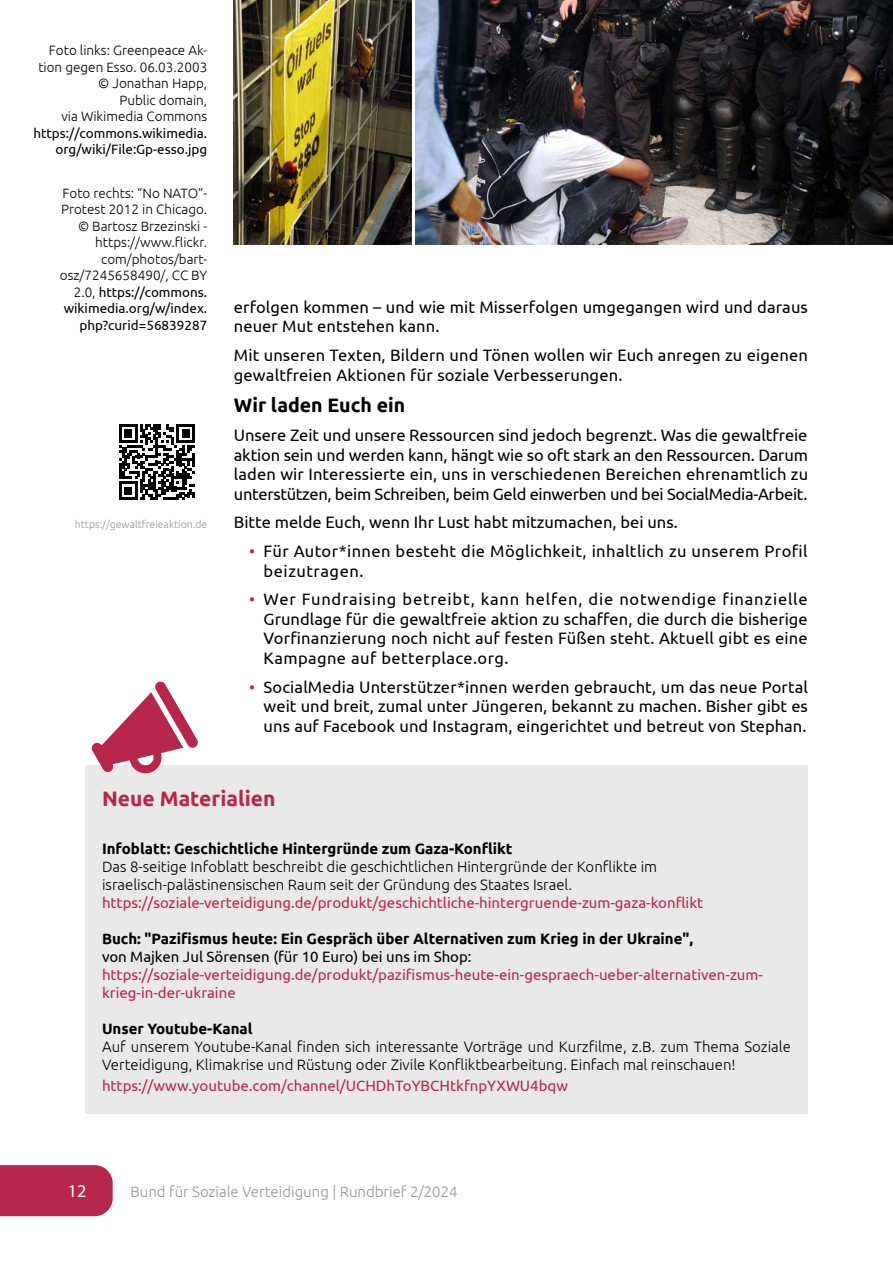
<style>
.page{position:relative;width:893px;height:1263px;background:#fff}
.page>*{position:absolute;margin:0;border:0;box-sizing:border-box;transform-origin:0 0}
.t1{font:700 21px "Ubuntu";color:#b7274c}
.t2{font:700 19.5px "Ubuntu";color:#000}
.t3{font:18px "Myriad Pro";color:#fff}
.t4{font:16.5px/19.8px "Ubuntu";letter-spacing:.005em;color:#000;text-align:justify}
.t5{font:16.5px/19.8px "Ubuntu";letter-spacing:.025em;color:#000}
.t6{font:300 15px/18px "Ubuntu";color:#000}
.t7{font:15px/18px "Ubuntu";color:#b7274c}
.t8{font:700 15px "Ubuntu";color:#000}
.t9{font:15px "Ubuntu";color:#000}
.t10{font:300 15px "Ubuntu";color:#939598}
.t11{font:300 13.5px/16.5px "Ubuntu";color:#000;text-align:right}
.t12{font:13.5px/16.5px "Ubuntu";color:#000;text-align:right}
.t13{font:300 10.5px "Ubuntu";color:#939598}
.s1{font-weight:400}
.s2{color:#b7274c}
</style>
<div class="page">
<div style="left:0;top:1165px;width:113px;height:51px;background:#b7274c"></div>
<img style="left:415px;top:0;width:478px;height:244px">
<img style="left:234px;top:0;width:178px;height:244px">
<div style="left:85px;top:765px;width:723px;height:349px;background:#e9e9ea"></div>
<svg style="left:119px;top:424px;width:76px;height:76px"></svg>
<p class="t11" style="left:38px;top:42px;width:170px">Foto links: Greenpeace Ak&shy;tion gegen Esso. 06.03.2003 © Jonathan Happ,<br>Public domain,<br>via Wikimedia Commons</p>
<p class="t12" style="left:33px;top:124px;width:175px">https://commons.wikimedia. org/wiki/File:Gp-esso.jpg</p>
<p class="t11" style="left:60px;top:184px;width:149px">Foto rechts: “No NATO”-<br>Protest 2012 in Chicago. © Bartosz Brzezinski - https://www.flickr. com/photos/bart&shy;osz/7245658490/, CC BY<br>2.0, <span class="s1">https://commons. wikimedia.org/w/index. php?curid=56839287</span></p>
<p class="t13" style="left:75px;top:518px;width:134px">https://gewaltfreieaktion.de</p>
<p class="t4" style="left:234px;top:296px;width:576px">erfolgen kommen – und wie mit Misserfolgen umgegangen wird und daraus neuer Mut entstehen kann.</p>
<p class="t4" style="left:234px;top:344px;width:575px">Mit unseren Texten, Bildern und Tönen wollen wir Euch anregen zu eigenen gewaltfreien Aktionen für soziale Verbesserungen.</p>
<p class="t2" style="left:234px;top:394px;width:173px">Wir laden Euch ein</p>
<p class="t4" style="left:234px;top:424px;width:576px">Unsere Zeit und unsere Ressourcen sind jedoch begrenzt. Was die gewaltfreie aktion sein und werden kann, hängt wie so oft stark an den Ressourcen. Darum laden wir Interessierte ein, uns in verschiedenen Bereichen ehrenamtlich zu unterstützen, beim Schreiben, beim Geld einwerben und bei SocialMedia-Arbeit.</p>
<p class="t4" style="left:234px;top:512px;width:445px">Bitte melde Euch, wenn Ihr Lust habt mitzumachen, bei uns.</p>
<p class="t5" style="left:264px;top:540px;width:546px;text-indent:-14px"><span class="s2">•</span> Für Autor*innen besteht die Möglichkeit, inhaltlich zu unserem Profil beizutragen.</p>
<p class="t4" style="left:264px;top:588px;width:546px;text-indent:-14px"><span class="s2">•</span> Wer Fundraising betreibt, kann helfen, die notwendige finanzielle Grundlage für die gewaltfreie aktion zu schaffen, die durch die bisherige Vorfinanzierung noch nicht auf festen Füßen steht. Aktuell gibt es eine Kampagne auf betterplace.org.</p>
<p class="t4" style="left:264px;top:676px;width:546px;text-indent:-14px"><span class="s2">•</span> SocialMedia Unterstützer*innen werden gebraucht, um das neue Portal weit und breit, zumal unter Jüngeren, bekannt zu machen. Bisher gibt es uns auf Facebook und Instagram, eingerichtet und betreut von Stephan.</p>
<p class="t1" style="left:102px;top:785px;width:175px">Neue Materialien</p>
<p class="t8" style="left:102px;top:839px;width:412px">Infoblatt: Geschichtliche Hintergründe zum Gaza-Konflikt</p>
<p class="t6" style="left:102px;top:857px;width:557px">Das 8-seitige Infoblatt beschreibt die geschichtlichen Hintergründe der Konflikte im israelisch-palästinensischen Raum seit der Gründung des Staates Israel.</p>
<p class="t7" style="left:102px;top:893px;width:603px">https://soziale-verteidigung.de/produkt/geschichtliche-hintergruende-zum-gaza-konflikt</p>
<p class="t8" style="left:102px;top:929px;width:593px">Buch: "Pazifismus heute: Ein Gespräch über Alternativen zum Krieg in der Ukraine",</p>
<p class="t9" style="left:102px;top:947px;width:371px">von Majken Jul Sörensen (für 10 Euro) bei uns im Shop:</p>
<p class="t7" style="left:102px;top:965px;width:662px">https://soziale-verteidigung.de/produkt/pazifismus-heute-ein-gespraech-ueber-alternativen-zum&shy;krieg-in-der-ukraine</p>
<p class="t8" style="left:102px;top:1019px;width:152px">Unser Youtube-Kanal</p>
<p class="t6" style="left:102px;top:1037px;width:690px">Auf unserem Youtube-Kanal finden sich interessante Vorträge und Kurzfilme, z.B. zum Thema Soziale<br>Verteidigung, Klimakrise und Rüstung oder Zivile Konfliktbearbeitung. Einfach mal reinschauen!</p>
<p class="t7" style="left:102px;top:1077px;width:467px">https://www.youtube.com/channel/UCHDhToYBCHtkfnpYXWU4bqw</p>
<p class="t3" style="left:68px;top:1180px;width:20px">12</p>
<p class="t10" style="left:130px;top:1182px;width:329px">Bund für Soziale Verteidigung | Rundbrief 2/2024</p>
</div>
